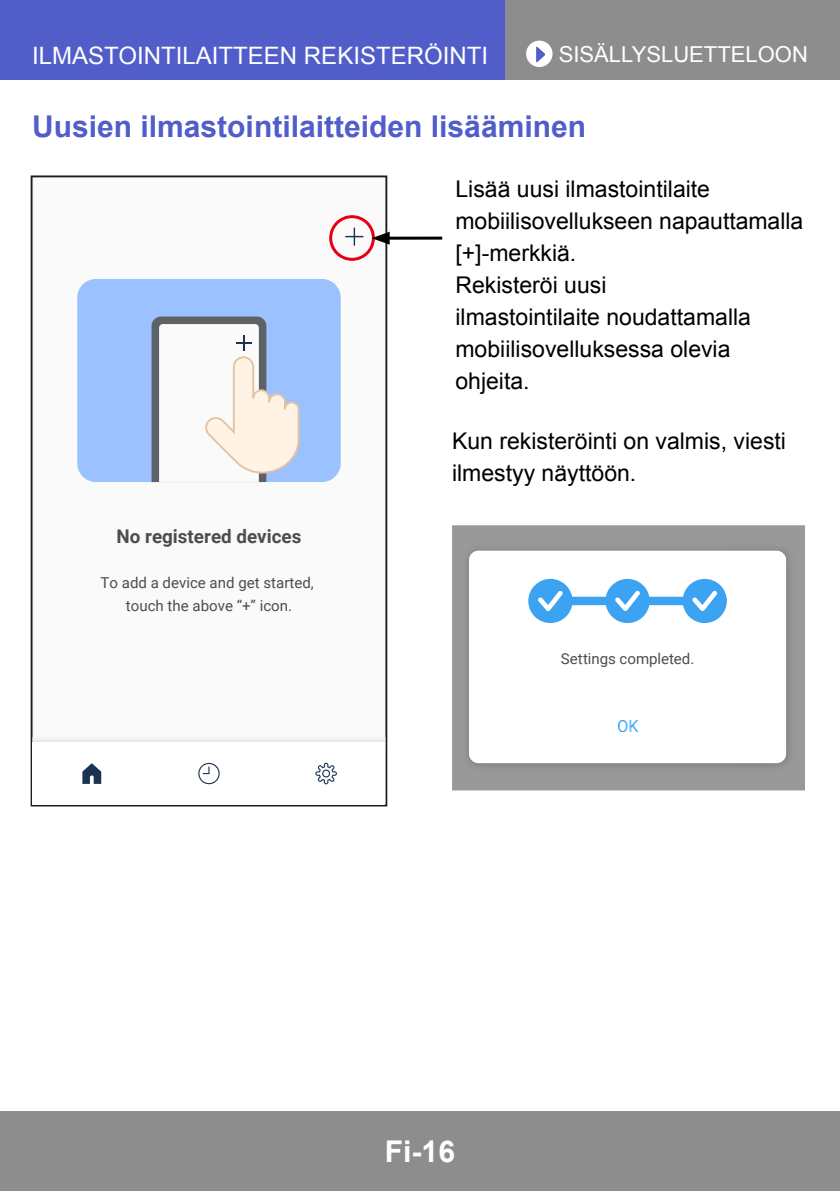
<style>
.page{position:relative;width:840px;height:1191px;background:#fff}
.page>*{position:absolute;margin:0;border:0;box-sizing:border-box;transform-origin:0 0}
.t1{font:700 30px "Arial";color:#515dc9}
.t2{font:700 30px "Arial";color:#fff}
.t3{font:24px "Arial";color:#fff}
.t4{font:23px/32px "Arial";color:#000}
.t5{font:22px "Arial";color:#fff}
.t6{font:700 18.8px "Roboto";color:#4d4d4d}
.t7{font:15px/22.6px "Roboto";color:#4d4d4d;text-align:center}
</style>
<div class="page">
<div style="left:0;top:0;width:839px;height:79px;background:#8d8d8d"></div>
<div style="left:0;top:1111px;width:839px;height:80px;background:#8d8d8d"></div>
<div style="left:526px;top:41px;width:26px;height:26px;background:#fff;border-radius:50%"></div>
<svg style="left:536px;top:46px;width:9px;height:17px"></svg>
<div style="left:0;top:0;width:503px;height:79px;background:#515dc9"></div>
<div style="left:452px;top:525px;width:352px;height:265px;background:#999"></div>
<img style="left:457px;top:539px;width:342px;height:237px">
<div style="left:468px;top:550px;width:317px;height:213px;background:#fff;border-radius:9px"></div>
<div style="left:545px;top:597px;width:163px;height:8px;background:#3ca3f2;border-radius:4px"></div>
<div style="left:528px;top:579px;width:44px;height:44px;background:#3ca3f2;border-radius:50%"></div>
<div style="left:605px;top:579px;width:44px;height:44px;background:#3ca3f2;border-radius:50%"></div>
<div style="left:682px;top:579px;width:44px;height:44px;background:#3ca3f2;border-radius:50%"></div>
<svg style="left:538px;top:591px;width:24px;height:20px"></svg>
<svg style="left:615px;top:591px;width:24px;height:20px"></svg>
<svg style="left:692px;top:591px;width:25px;height:20px"></svg>
<img style="left:617px;top:719px;width:22px;height:14px">
<svg style="left:31px;top:175px;width:356px;height:631px"></svg>
<img style="left:32px;top:737px;width:353px;height:5px">
<img style="left:32px;top:804px;width:353px;height:1px">
<div style="left:32px;top:742px;width:353px;height:62px;background:#fff"></div>
<svg style="left:315px;top:762px;width:22px;height:22px"></svg>
<svg style="left:82px;top:763px;width:19px;height:21px"></svg>
<svg style="left:198px;top:763px;width:21px;height:21px"></svg>
<div style="left:202px;top:766px;width:7px;height:8px;background:#fff"></div>
<div style="left:77px;top:279px;width:263px;height:203px;background:#9bc1ff;border-radius:19px"></div>
<svg style="left:151px;top:316px;width:148px;height:169px;background:#dcdee4"></svg>
<hr style="left:384px;top:237px;width:58px;height:3px;background:#000">
<svg style="left:329px;top:215px;width:60px;height:46px"></svg>
<p class="t3" style="left:32px;top:39px;width:457px">ILMASTOINTILAITTEEN REKISTERÖINTI</p>
<p class="t5" style="left:558px;top:40px;width:251px">SISÄLLYSLUETTELOON</p>
<h1 class="t1" style="left:32px;top:107px;width:555px">Uusien ilmastointilaitteiden lisääminen</h1>
<p class="t4" style="left:455px;top:173px;width:349px">Lisää uusi ilmastointilaite mobiilisovellukseen napauttamalla [+]-merkkiä.<br>Rekisteröi uusi<br>ilmastointilaite noudattamalla mobiilisovelluksessa olevia ohjeita.</p>
<p class="t6" style="left:116px;top:523px;width:186px">No registered devices</p>
<p class="t7" style="left:100px;top:571px;width:215px">To add a device and get started, touch the above “+” icon.</p>
<p class="t4" style="left:452px;top:425px;width:335px">Kun rekisteröinti on valmis, viesti ilmestyy näyttöön.</p>
<p class="t7" style="left:560px;top:647px;width:135px">Settings completed.</p>
<h1 class="t2" style="left:385px;top:1131px;width:72px">Fi-16</h1>
</div>
